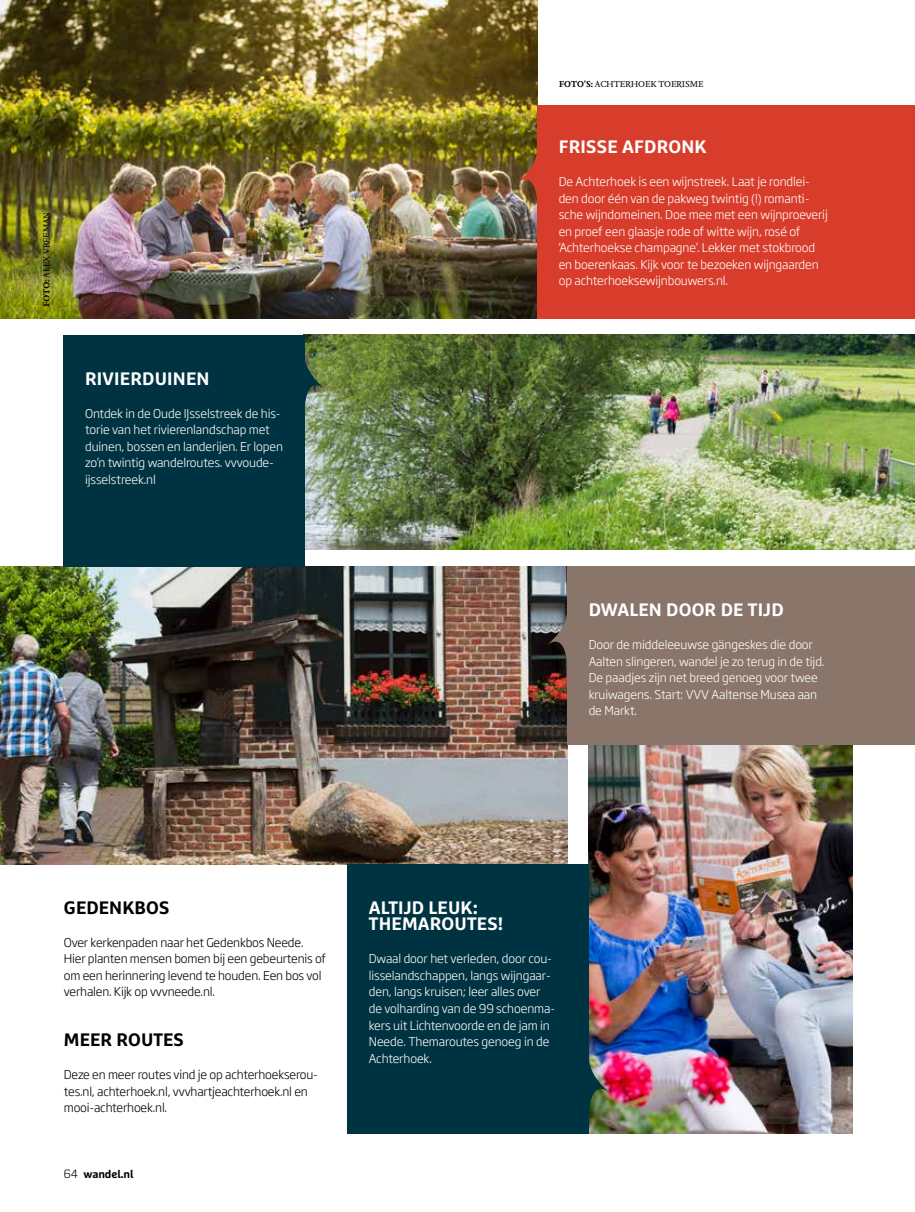
<style>
.page{position:relative;width:915px;height:1212px;background:#fff}
.page>*{position:absolute;margin:0;border:0;box-sizing:border-box;transform-origin:0 0}
.t1{font:700 18px/16.5px "Marselis OT";letter-spacing:.01em;color:#fff}
.t2{font:700 18px "Marselis OT";letter-spacing:.005em;color:#000}
.t3{font:300 12px/16.5px "Soho Gothic Pro";letter-spacing:-.01em;color:#fff}
.t4{font:300 12px/16.5px "Soho Gothic Pro";letter-spacing:-.015em;color:#000}
.t5{font:700 11.25px "Marselis OT";letter-spacing:-.01em;color:#000}
.t6{font:9px "Nexus Serif";letter-spacing:-.015em;color:#000}
.s1{font-weight:700}
.s2{font-family:"Soho Gothic Pro";font-weight:300}
</style>
<div class="page">
<img style="left:588px;top:745px;width:264px;height:388px">
<img style="left:305px;top:335px;width:609px;height:214px">
<img style="left:0;top:0;width:537px;height:318px">
<img style="left:0;top:566px;width:567px;height:298px">
<img style="left:517px;top:138px;width:20px;height:81px">
<svg style="left:305px;top:344px;width:19px;height:81px;background:#718964"></svg>
<svg style="left:547px;top:600px;width:20px;height:81px;background:#4b4241"></svg>
<img style="left:588px;top:1048px;width:21px;height:81px">
<div style="left:64px;top:335px;width:241px;height:231px;background:#003342"></div>
<div style="left:347px;top:864px;width:241px;height:269px;background:#003342"></div>
<div style="left:567px;top:566px;width:347px;height:179px;background:#89756a"></div>
<div style="left:537px;top:105px;width:377px;height:213px;background:#d83d2c"></div>
<p class="t6" style="left:41px;top:307px;width:97px;rotate:-90deg"><span class="s1">FOTO:</span> ALEX VREEMAN</p>
<h1 class="t1" style="left:85px;top:370px;width:126px">RIVIERDUINEN</h1>
<p class="t3" style="left:85px;top:404px;width:199px">Ontdek in de Oude IJsselstreek de his&shy;torie van het rivierenlandschap met duinen, bossen en landerijen. Er lopen zo’n twintig wandelroutes. vvvoude&shy;ijsselstreek.nl</p>
<p class="t6" style="left:558px;top:78px;width:146px"><span class="s1">FOTO'S:</span> ACHTERHOEK TOERISME</p>
<h1 class="t1" style="left:558px;top:138px;width:149px">FRISSE AFDRONK</h1>
<p class="t3" style="left:558px;top:173px;width:270px">De Achterhoek is een wijnstreek. Laat je rondlei&shy;den door één van de pakweg twintig (!) romanti&shy;sche wijndomeinen. Doe mee met een wijnproeverij en proef een glaasje rode of witte wijn, rosé of ‘Achterhoekse champagne’. Lekker met stokbrood en boerenkaas. Kijk voor te bezoeken wijngaarden op achterhoeksewijnbouwers.nl.</p>
<h1 class="t1" style="left:588px;top:601px;width:196px">DWALEN DOOR DE TIJD</h1>
<p class="t3" style="left:588px;top:636px;width:237px">Door de middeleeuwse gängeskes die door Aalten slingeren, wandel je zo terug in de tijd.<br>De paadjes zijn net breed genoeg voor twee kruiwagens. Start: VVV Aaltense Musea aan de Markt.</p>
<h1 class="t2" style="left:64px;top:896px;width:107px">GEDENKBOS</h1>
<p class="t4" style="left:64px;top:933px;width:264px">Over kerkenpaden naar het Gedenkbos Neede.<br>Hier planten mensen bomen bij een gebeurtenis of om een herinnering levend te houden. Een bos vol verhalen. Kijk op vvvneede.nl.</p>
<h1 class="t2" style="left:64px;top:1028px;width:121px">MEER ROUTES</h1>
<p class="t4" style="left:64px;top:1066px;width:255px">Deze en meer routes vind je op achterhoekserou&shy;tes.nl, achterhoek.nl, vvvhartjeachterhoek.nl en mooi-achterhoek.nl.</p>
<p class="t5" style="left:64px;top:1167px;width:71px"><span class="s2">64</span> wandel.nl</p>
<h1 class="t1" style="left:369px;top:899px;width:136px">ALTIJD LEUK:<br>THEMAROUTES!</h1>
<p class="t3" style="left:369px;top:950px;width:188px">Dwaal door het verleden, door cou&shy;lisselandschappen, langs wijngaar&shy;den, langs kruisen; leer alles over de volharding van de 99 schoenma&shy;kers uit Lichtenvoorde en de jam in<br>Neede. Themaroutes genoeg in de<br>Achterhoek.</p>
</div>
